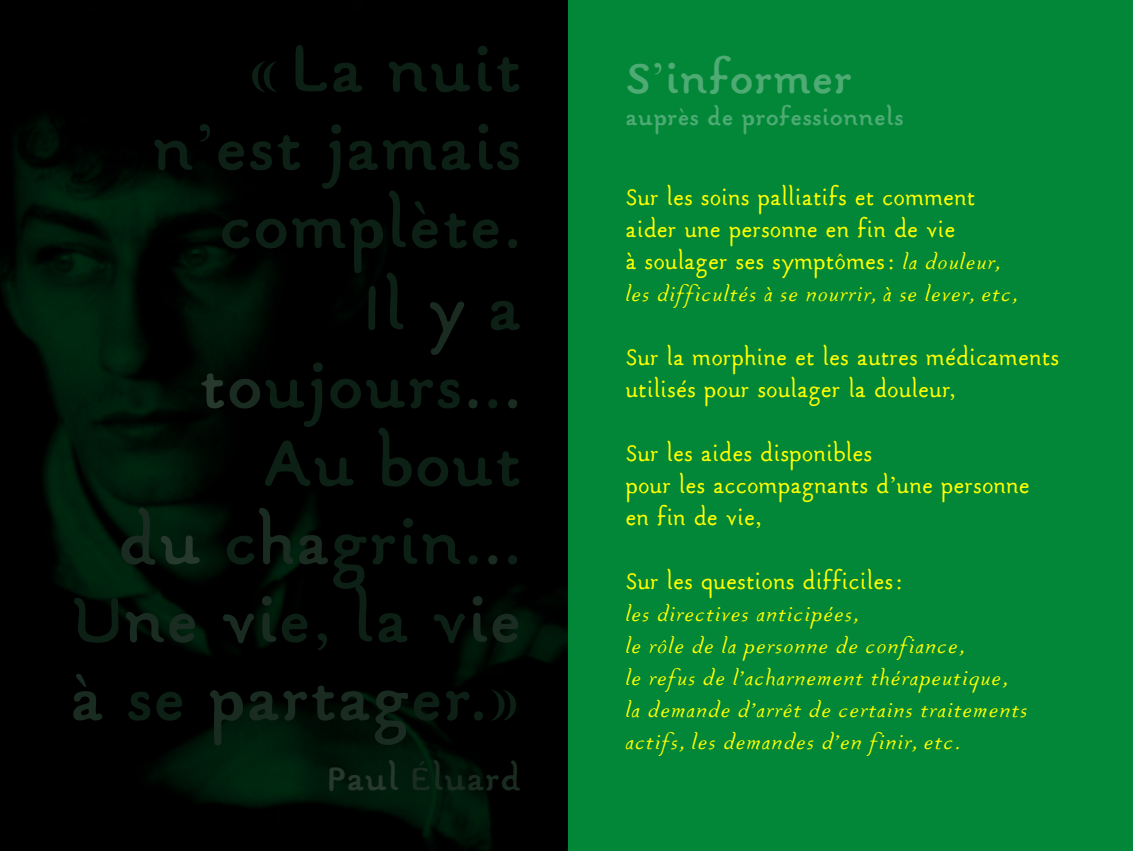
<style>
.page{position:relative;width:1134px;height:851px;background:#fff}
.page>*{position:absolute;margin:0;border:0;box-sizing:border-box;transform-origin:0 0}
.t1{font:700 72px/78.4px "Gararond";letter-spacing:.025em;color:#0d2015;text-align:right}
.t2{font:700 48px "Gararond";letter-spacing:.025em;color:#4dab73}
.t3{font:700 38px "Gararond";letter-spacing:.025em;color:#1a2c21}
.t4{font:500 26px/32px "Gararond";letter-spacing:.025em;color:#ff0}
.t5{font:700 26px "Gararond";letter-spacing:.025em;color:#4dab73}
.t6{font:italic 500 22px/32px "Gararond";letter-spacing:.025em;color:#ff0}
.s1{color:#1a2c21}
.s2{color:#27382d}
.s3{font-style:italic;font-size:22px}
</style>
<div class="page">
<div style="left:567px;top:0;width:565px;height:850px;background:#018737"></div>
<img style="left:0;top:0;width:567px;height:850px">
<h1 class="t1" style="left:71px;top:27px;width:452px">«La nuit<br>n’est jamais complète.<br>Il <span class="s1">y</span> a <span class="s2">t</span><span class="s1">o</span>ujours<span class="s1">.</span>.<span class="s1">.<br></span>Au bout<br><span class="s1">d</span><span class="s2">u</span> c<span class="s1">ha</span>grin.<span class="s1">.</span>.<br>U<span class="s1">ne vi</span>e, la v<span class="s1">ie à</span> se <span class="s1">partag</span>er.»</h1>
<h3 class="t3" style="left:328px;top:754px;width:195px"><span class="s2">Paul</span> Éluard</h3>
<h2 class="t2" style="left:626px;top:48px;width:228px">S’informer</h2>
<p class="t5" style="left:626px;top:101px;width:279px">auprès de professionnels</p>
<p class="t4" style="left:626px;top:180px;width:376px">Sur les soins palliatifs et comment aider une personne en fin de vie<br>à soulager ses symptômes: <span class="s3">la douleur,</span></p>
<p class="t6" style="left:626px;top:277px;width:394px">les difficultés à se nourrir, à se lever, etc,</p>
<p class="t4" style="left:626px;top:340px;width:435px">Sur la morphine et les autres médicaments utilisés pour soulager la douleur,</p>
<p class="t4" style="left:626px;top:436px;width:405px">Sur les aides disponibles<br>pour les accompagnants d’une personne en fin de vie,</p>
<p class="t4" style="left:626px;top:564px;width:279px">Sur les questions difficiles:</p>
<p class="t6" style="left:626px;top:597px;width:404px">les directives anticipées,<br>le rôle de la personne de confiance,<br>le refus de l’acharnement thérapeutique, la demande d’arrêt de certains traitements actifs, les demandes d’en finir, etc.</p>
</div>
